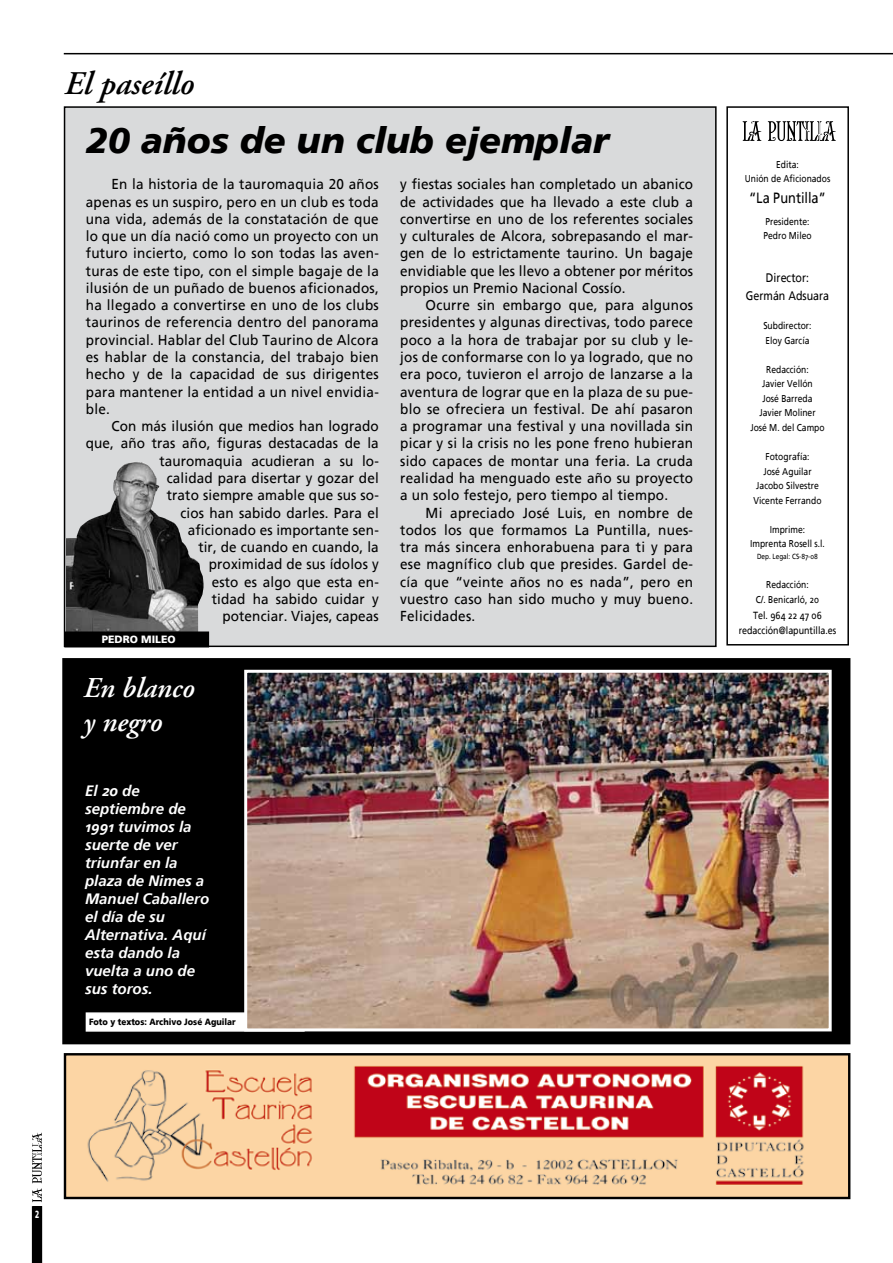
<style>
.page{position:relative;width:893px;height:1263px;background:#fff}
.page>*{position:absolute;margin:0;border:0;box-sizing:border-box;transform-origin:0 0}
.t1{font:italic 900 36px "Frutiger";color:#000}
.t2{font:italic 600 33px "Adobe Garamond Pro";color:#000}
.t3{font:italic 600 28.65px/34.5px "Adobe Garamond Pro";color:#fff}
.t4{font:italic 700 15px/18px "Frutiger Linotype";color:#fff}
.t5{font:14.85px "Frutiger Linotype";color:#000;scale:.86 1}
.t6{font:14.4px/17.2px "Frutiger";letter-spacing:.01em;color:#000;text-align:justify;scale:.94 1}
.t7{font:12.3px/17.5px "Frutiger Linotype";color:#000;text-align:center;scale:.86 1}
.t8{font:900 10.5px "Frutiger";color:#fff}
.t9{font:900 10.5px "Frutiger";color:#fff;scale:.65 1}
.t10{font:10.35px/15.1px "Frutiger Linotype";color:#000;text-align:center;scale:.86 1}
.t11{font:9.9px/14.5px "Frutiger Linotype";color:#000;text-align:center;scale:.86 1}
.t12{font:900 9px "Frutiger";color:#000;scale:.9 1}
.t13{font:7.35px "Frutiger Linotype";color:#000;scale:.86 1}
</style>
<div class="page">
<hr style="left:64px;top:53px;width:829px;height:1px;background:#000">
<svg style="left:31px;top:1132px;width:12px;height:131px"></svg>
<div style="left:65px;top:107px;width:651px;height:539px;background:#d9dadb"></div>
<div style="left:64px;top:659px;width:785px;height:384px;background:#000"></div>
<div style="left:62px;top:658px;width:788px;height:386px;border:3px solid #000"></div>
<div style="left:86px;top:1012px;width:219px;height:20px;background:#fff;border:2px solid #fff"></div>
<div style="left:726px;top:106px;width:123px;height:539px;border:2px solid #000"></div>
<svg style="left:741px;top:108px;width:96px;height:33px"></svg>
<svg style="left:66px;top:462px;width:138px;height:169px"></svg>
<div style="left:65px;top:632px;width:143px;height:15px;background:#000"></div>
<div style="left:64px;top:631px;width:145px;height:16px;border:2px solid #000"></div>
<img style="left:248px;top:674px;width:580px;height:353px">
<div style="left:244px;top:670px;width:588px;height:361px;border:3px solid #fff"></div>
<img style="left:67px;top:1056px;width:780px;height:140px">
<div style="left:64px;top:1053px;width:786px;height:146px;border:2px solid #000"></div>
<h2 class="t2" style="left:64px;top:65px;width:131px">El paseíllo</h2>
<h1 class="t1" style="left:86px;top:119px;width:525px">20 años de un club ejemplar</h1>
<p class="t6" style="left:86px;top:176px;width:313px;text-indent:26px">En la historia de la tauromaquia 20 años apenas es un suspiro, pero en un club es toda una vida, además de la constatación de que lo que un día nació como un proyecto con un futuro incierto, como lo son todas las aven&shy;turas de este tipo, con el simple bagaje de la ilusión de un puñado de buenos aficionados, ha llegado a convertirse en uno de los clubs taurinos de referencia dentro del panorama provincial. Hablar del Club Taurino de Alcora es hablar de la constancia, del trabajo bien hecho y de la capacidad de sus dirigentes para mantener la entidad a un nivel envidia&shy;ble.</p>
<p class="t6" style="left:86px;top:417px;width:313px;text-align:right">Con más ilusión que medios han logrado que, año tras año, figuras destacadas de la tauromaquia acudieran a su lo-<br>calidad para disertar y gozar del<br>trato siempre amable que sus so-<br>cios han sabido darles. Para el<br>aficionado es importante sen-<br>tir, de cuando en cuando, la<br>proximidad de sus ídolos y<br>esto es algo que esta en-<br>tidad ha sabido cuidar y<br>potenciar. Viajes, capeas</p>
<p class="t8" style="left:102px;top:633px;width:75px">PEDRO MILEO</p>
<h3 class="t3" style="left:84px;top:672px;width:113px">En blanco y negro</h3>
<p class="t4" style="left:85px;top:782px;width:126px">El 20 de septiembre de<br>1991 tuvimos la suerte de ver triunfar en la plaza de Nimes a<br>Manuel Caballero el día de su<br>Alternativa. Aquí esta dando la vuelta a uno de sus toros.</p>
<p class="t12" style="left:89px;top:1016px;width:165px">Foto y textos: Archivo José Aguilar</p>
<p class="t6" style="left:400px;top:176px;width:313px">y fiestas sociales han completado un abanico de actividades que ha llevado a este club a convertirse en uno de los referentes sociales y culturales de Alcora, sobrepasando el mar&shy;gen de lo estrictamente taurino. Un bagaje envidiable que les llevo a obtener por méritos propios un Premio Nacional Cossío.</p>
<p class="t6" style="left:400px;top:296px;width:313px;text-indent:26px">Ocurre sin embargo que, para algunos presidentes y algunas directivas, todo parece poco a la hora de trabajar por su club y le&shy;jos de conformarse con lo ya logrado, que no era poco, tuvieron el arrojo de lanzarse a la aventura de lograr que en la plaza de su pue&shy;blo se ofreciera un festival. De ahí pasaron a programar una festival y una novillada sin picar y si la crisis no les pone freno hubieran sido capaces de montar una feria. La cruda realidad ha menguado este año su proyecto a un solo festejo, pero tiempo al tiempo.</p>
<p class="t6" style="left:400px;top:504px;width:313px;text-indent:26px">Mi apreciado José Luis, en nombre de todos los que formamos La Puntilla, nues&shy;tra más sincera enhorabuena para ti y para ese magnífico club que presides. Gardel de&shy;cía que “veinte años no es nada”, pero en vuestro caso han sido mucho y muy bueno.<br>Felicidades.</p>
<p class="t11" style="left:745px;top:157px;width:101px">Edita:<br>Unión de Aficionados</p>
<p class="t5" style="left:749px;top:189px;width:91px">“La Puntilla”</p>
<p class="t11" style="left:763px;top:214px;width:58px;text-align:left">Presidente:<br>Pedro Mileo</p>
<p class="t7" style="left:746px;top:269px;width:98px">Director:<br>Germán Adsuara</p>
<p class="t11" style="left:763px;top:318px;width:58px;text-align:left">Subdirector:<br>Eloy García</p>
<p class="t11" style="left:750px;top:362px;width:88px">Redacción:<br>Javier Vellón<br>José Barreda<br>Javier Moliner<br>José M. del Campo</p>
<p class="t11" style="left:753px;top:449px;width:81px">Fotografía:<br>José Aguilar<br>Jacobo Silvestre<br>Vicente Ferrando</p>
<p class="t11" style="left:750px;top:522px;width:88px">Imprime:<br>Imprenta Rosell s.l.</p>
<p class="t13" style="left:757px;top:552px;width:72px">Dep. Legal: CS-87-08</p>
<p class="t11" style="left:756px;top:577px;width:75px;line-height:15.1px">Redacción:<br>C/. Benicarló, 20</p>
<p class="t10" style="left:739px;top:607px;width:115px">Tel. 964 22 47 06 redacción@lapuntilla.es</p>
<p class="t9" style="left:35px;top:1207px;width:8px">2</p>
</div>
